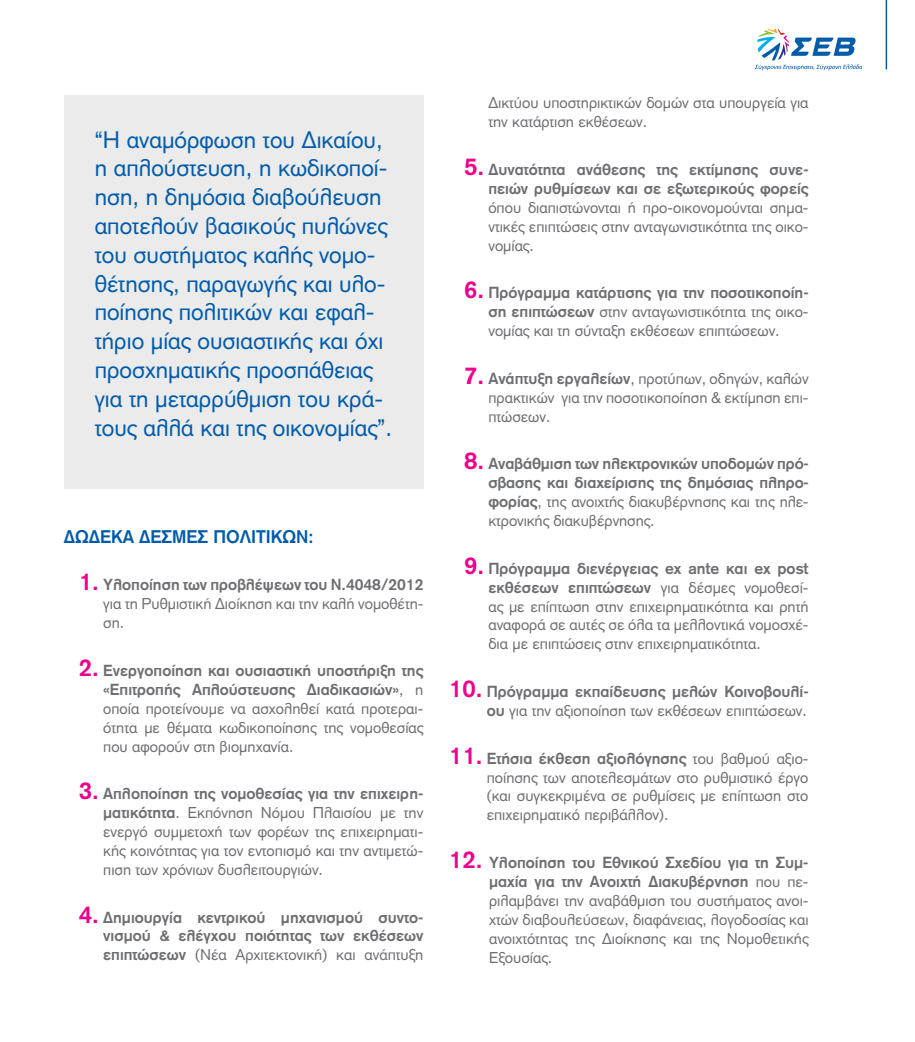
<style>
.page{position:relative;width:915px;height:1042px;background:#fff}
.page>*{position:absolute;margin:0;border:0;box-sizing:border-box;transform-origin:0 0}
.t1{font:24px/28.8px "PF Akzidenz";color:#005baa}
.t2{font:700 18px "PF Akzidenz";color:#005baa}
.t3{font:15.75px/18.9px "PF Akzidenz";color:#6d6e71;text-align:justify}
.t4{font:700 15.75px/18.9px "PF Akzidenz";color:#6d6e71;text-align:justify}
.s1{font-weight:700;font-size:24px;color:#ec008c}
.s2{font-weight:700}
.s3{font-size:24px;color:#ec008c}
.s4{font-weight:400}
</style>
<div class="page">
<svg style="left:755px;top:28px;width:106px;height:42px"></svg>
<hr style="left:885px;top:0;width:1px;height:69px;background:#005baa">
<div style="left:64px;top:96px;width:359px;height:393px;background:#ebebec"></div>
<p class="t1" style="left:95px;top:125px;width:299px">“Η αναµόρφωση του ∆ικαίου, η απλούστευση, η κωδικοποί&shy;ηση, η δηµόσια διαβούλευση αποτελούν βασικούς πυλώνες του συστήµατος καλής νοµο&shy;θέτησης, παραγωγής και υλο&shy;ποίησης πολιτικών και εφαλ&shy;τήριο µίας ουσιαστικής και όχι προσχηµατικής προσπάθειας για τη µεταρρύθµιση του κρά&shy;τους αλλά και της οικονοµίας”.</p>
<p class="t2" style="left:64px;top:526px;width:251px">∆Ω∆ΕΚΑ ∆ΕΣΜΕΣ ΠΟΛΙΤΙΚΩΝ:</p>
<p class="t3" style="left:103px;top:575px;width:321px;text-indent:-24px"><span class="s1">1.</span> <span class="s2">Υλοποίηση των προβλέψεων του Ν.4048/2012 </span>για τη Ρυθµιστική ∆ιοίκηση και την καλή νοµοθέτη&shy;ση.</p>
<p class="t3" style="left:103px;top:661px;width:321px;text-indent:-24px"><span class="s1">2.</span> <span class="s2">Ενεργοποίηση και ουσιαστική υποστήριξη της «Επιτροπής Απλούστευσης ∆ιαδικασιών»</span>, η οποία προτείνουµε να ασχοληθεί κατά προτεραι&shy;ότητα µε θέµατα κωδικοποίησης της νοµοθεσίας που αφορούν στη βιοµηχανία.</p>
<p class="t3" style="left:103px;top:784px;width:321px;text-indent:-24px"><span class="s1">3.</span> <span class="s2">Απλοποίηση της νοµοθεσίας για την επιχειρη&shy;µατικότητα</span>. Εκπόνηση Νόµου Πλαισίου µε την ενεργό συµµετοχή των φορέων της επιχειρηµατι&shy;κής κοινότητας για τον εντοπισµό και την αντιµετώ&shy;πιση των χρόνιων δυσλειτουργιών.</p>
<p class="t4" style="left:103px;top:907px;width:321px;text-indent:-24px"><span class="s3">4.</span> ∆ηµιουργία κεντρικού µηχανισµού συντο&shy;νισµού &amp; ελέγχου ποιότητας των εκθέσεων επιπτώσεων <span class="s4">(Νέα Αρχιτεκτονική) και ανάπτυξη</span></p>
<p class="t3" style="left:488px;top:93px;width:321px">∆ικτύου υποστηρικτικών δοµών στα υπουργεία για την κατάρτιση εκθέσεων.</p>
<p class="t4" style="left:464px;top:160px;width:346px;text-align:right"><span class="s3">5.</span> ∆υνατότητα ανάθεσης της εκτίµησης συνε&shy;πειών ρυθµίσεων και σε εξωτερικούς φορείς</p>
<p class="t3" style="left:488px;top:198px;width:321px">όπου διαπιστώνονται ή προ-οικονοµούνται σηµα&shy;ντικές επιπτώσεις στην ανταγωνιστικότητα της οικο&shy;νοµίας.</p>
<p class="t3" style="left:488px;top:283px;width:321px;text-indent:-24px"><span class="s1">6.</span> <span class="s2">Πρόγραµµα κατάρτισης για την ποσοτικοποίη&shy;ση επιπτώσεων</span> στην ανταγωνιστικότητα της οικο&shy;νοµίας και τη σύνταξη εκθέσεων επιπτώσεων.</p>
<p class="t3" style="left:488px;top:369px;width:321px;text-indent:-24px"><span class="s1">7.</span> <span class="s2">Ανάπτυξη εργαλείων</span>, προτύπων, οδηγών, καλών πρακτικών για την ποσοτικοποίηση &amp; εκτίµηση επι&shy;πτώσεων.</p>
<p class="t4" style="left:488px;top:454px;width:321px;text-indent:-24px"><span class="s3">8.</span> Αναβάθµιση των ηλεκτρονικών υποδοµών πρό&shy;σβασης και διαχείρισης της δηµόσιας πληρο&shy;φορίας<span class="s4">, της ανοιχτής διακυβέρνησης και της ηλε&shy;κτρονικής διακυβέρνησης.</span></p>
<p class="t3" style="left:488px;top:559px;width:321px;text-indent:-24px"><span class="s1">9.</span> <span class="s2">Πρόγραµµα διενέργειας ex ante και ex post εκθέσεων επιπτώσεων</span> για δέσµες νοµοθεσί&shy;ας µε επίπτωση στην επιχειρηµατικότητα και ρητή αναφορά σε αυτές σε όλα τα µελλοντικά νοµοσχέ&shy;δια µε επιπτώσεις στην επιχειρηµατικότητα.</p>
<p class="t4" style="left:449px;top:682px;width:361px;text-align:right"><span class="s3">10.</span> Πρόγραµµα εκπαίδευσης µελών Κοινοβουλί&shy;ου <span class="s4">για την αξιοποίηση των εκθέσεων επιπτώσεων.</span></p>
<p class="t3" style="left:486px;top:749px;width:323px;text-indent:-38px"><span class="s1">11.</span> <span class="s2">Ετήσια έκθεση αξιολόγησης</span> του βαθµού αξιο&shy;ποίησης των αποτελεσµάτων στο ρυθµιστικό έργο (και συγκεκριµένα σε ρυθµίσεις µε επίπτωση στο επιχειρηµατικό περιβάλλον).</p>
<p class="t3" style="left:489px;top:853px;width:321px;text-indent:-40px"><span class="s1">12.</span> <span class="s2">Υλοποίηση του Εθνικού Σχεδίου για τη Συµ&shy;µαχία για την Ανοιχτή ∆ιακυβέρνηση</span> που πε&shy;ριλαµβάνει την αναβάθµιση του συστήµατος ανοι&shy;χτών διαβουλεύσεων, διαφάνειας, λογοδοσίας και ανοιχτότητας της ∆ιοίκησης και της Νοµοθετικής Εξουσίας.</p>
</div>
